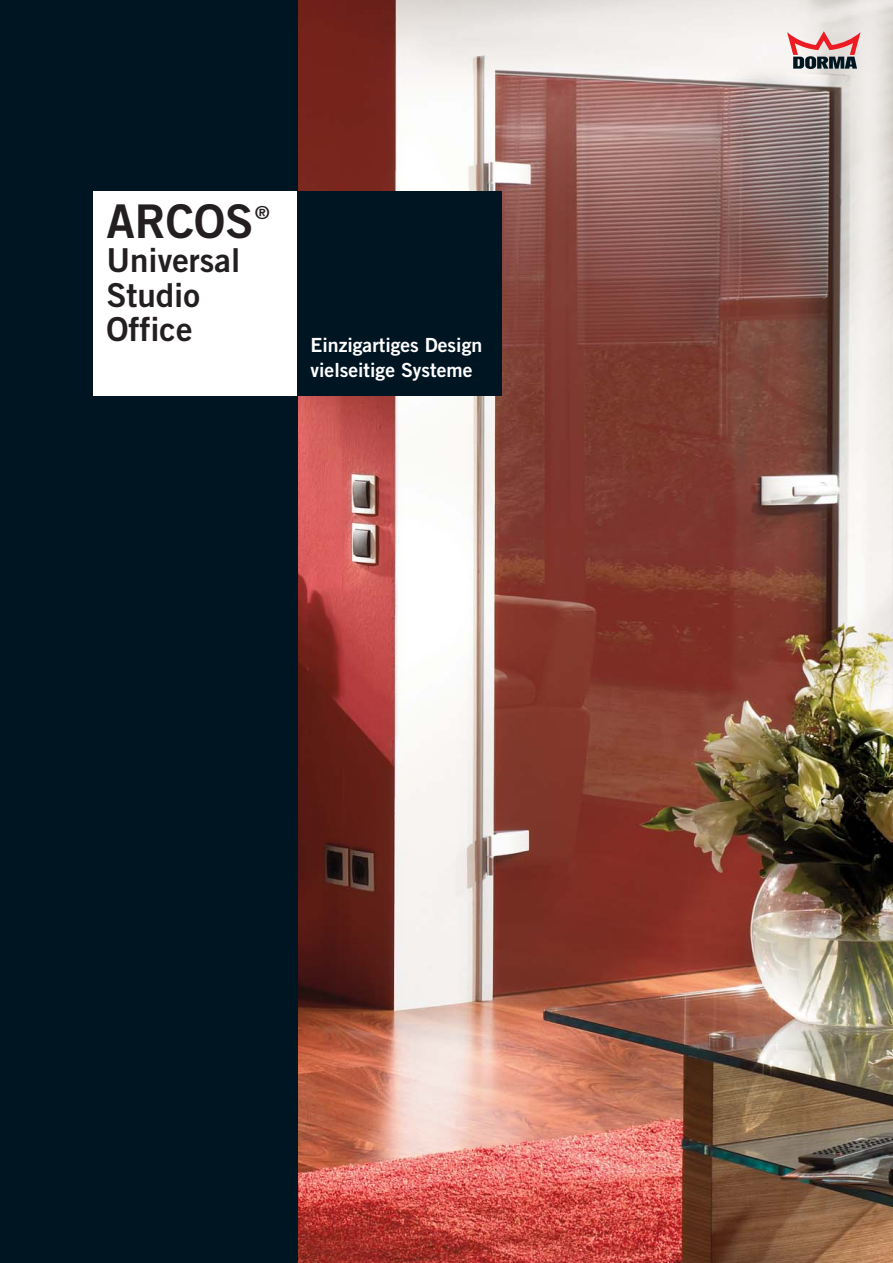
<style>
.page{position:relative;width:893px;height:1263px;background:#fff}
.page>*{position:absolute;margin:0;border:0;box-sizing:border-box;transform-origin:0 0}
.t1{font:46.5px "Trade Gothic Bold Two";color:#231f20}
.t2{font:33px/34.5px "Trade Gothic Bold Two";color:#231f20}
.t3{font:19.5px/25.3px "Trade Gothic Bold Two";color:#fff}
.t4{font:18px "Trade Gothic Bold Two";color:#231f20}
</style>
<div class="page">
<img style="left:298px;top:0;width:594px;height:1263px">
<svg style="left:787px;top:31px;width:73px;height:38px;background:#ba9294"></svg>
<div style="left:0;top:0;width:298px;height:1263px;background:#001522"></div>
<div style="left:93px;top:191px;width:205px;height:204px;background:#fff"></div>
<div style="left:298px;top:191px;width:204px;height:204px;background:#001522"></div>
<h1 class="t1" style="left:106px;top:204px;width:149px">ARCOS</h1>
<h2 class="t2" style="left:106px;top:246px;width:135px">Universal<br>Studio<br>Office</h2>
<p class="t4" style="left:255px;top:206px;width:16px">®</p>
<p class="t3" style="left:310px;top:334px;width:173px">Einzigartiges Design vielseitige Systeme</p>
</div>
